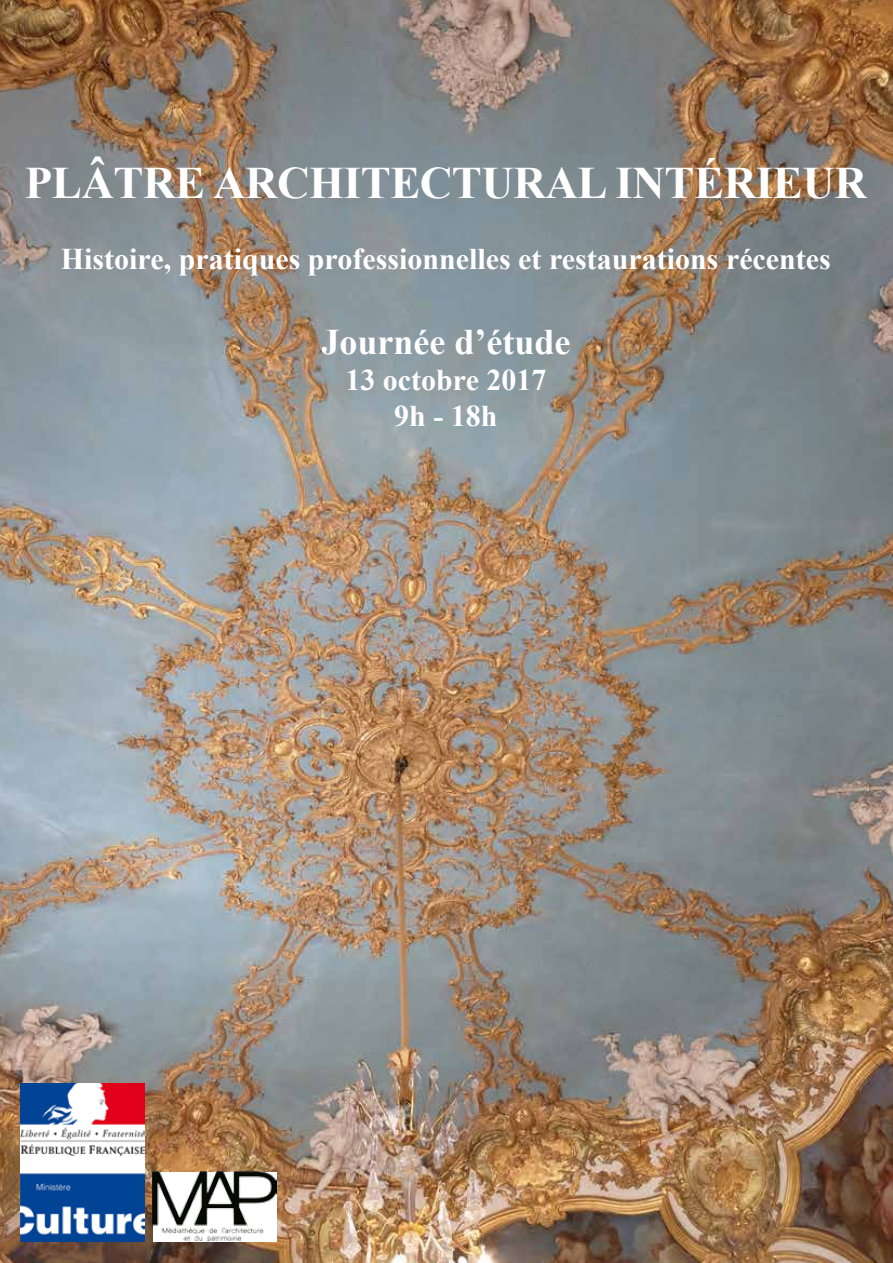
<style>
.page{position:relative;width:893px;height:1263px;background:#fff}
.page>*{position:absolute;margin:0;border:0;box-sizing:border-box;transform-origin:0 0}
.t1{font:700 45px "Times New Roman";letter-spacing:-.01em;color:#fff}
.t2{font:700 36px "Times New Roman";color:#fff}
.t3{font:700 30px/36px "Times New Roman";color:#fff;text-align:center}
</style>
<div class="page">
<img style="left:0;top:0;width:893px;height:1263px">
<img style="left:153px;top:1172px;width:123px;height:70px">
<img style="left:21px;top:1083px;width:123px;height:159px">
<h1 class="t1" style="left:25px;top:152px;width:844px">PLÂTRE ARCHITECTURAL INTÉRIEUR</h1>
<p class="t3" style="left:61px;top:240px;width:771px">Histoire, pratiques professionnelles et restaurations récentes</p>
<p class="t2" style="left:321px;top:317px;width:250px">Journée d’étude</p>
<p class="t3" style="left:345px;top:361px;width:203px">13 octobre 2017<br>9h - 18h</p>
</div>
